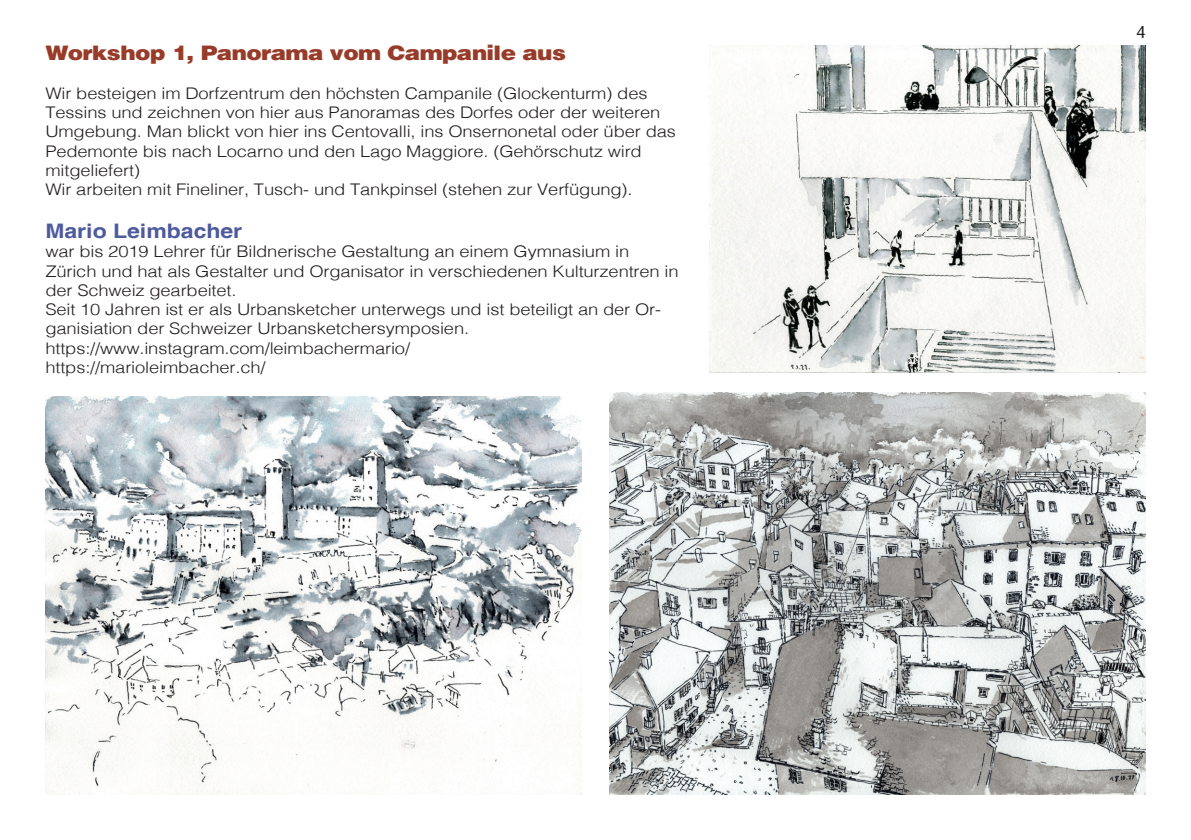
<style>
.page{position:relative;width:1191px;height:840px;background:#fff}
.page>*{position:absolute;margin:0;border:0;box-sizing:border-box;transform-origin:0 0}
.t1{font:900 20px "Helvetica";letter-spacing:-.025em;color:#983b29;scale:1.15 1}
.t2{font:700 20px "Helvetica";color:#4d5a9e;scale:1.15 1}
.t3{font:300 16px/19.2px "Helvetica";letter-spacing:-.01em;color:#231f20;scale:1.15 1}
.t4{font:condensed 16px "Helvetica";color:#231f20;scale:1.15 1}
</style>
<div class="page">
<img style="left:609px;top:392px;width:536px;height:402px">
<img style="left:45px;top:397px;width:536px;height:397px">
<img style="left:709px;top:45px;width:436px;height:327px">
<p class="t1" style="left:45px;top:40px;width:454px">Workshop 1, Panorama vom Campanile aus</p>
<p class="t3" style="left:45px;top:83px;width:550px">Wir besteigen im Dorfzentrum den höchsten Campanile (Glockenturm) des Tessins und zeichnen von hier aus Panoramas des Dorfes oder der weiteren Umgebung. Man blickt von hier ins Centovalli, ins Onsernonetal oder über das Pedemonte bis nach Locarno und den Lago Maggiore. (Gehörschutz wird mitgeliefert)<br>Wir arbeiten mit Fineliner, Tusch- und Tankpinsel (stehen zur Verfügung).</p>
<p class="t2" style="left:45px;top:219px;width:173px">Mario Leimbacher</p>
<p class="t3" style="left:45px;top:242px;width:552px">war bis 2019 Lehrer für Bildnerische Gestaltung an einem Gymnasium in Zürich und hat als Gestalter und Organisator in verschiedenen Kulturzentren in der Schweiz gearbeitet.<br>Seit 10 Jahren ist er als Urbansketcher unterwegs und ist beteiligt an der Or&shy;ganisiation der Schweizer Urbansketchersymposien. https://www.instagram.com/leimbachermario/<br>https://marioleimbacher.ch/</p>
<p class="t4" style="left:1136px;top:21px;width:9px">4</p>
</div>
